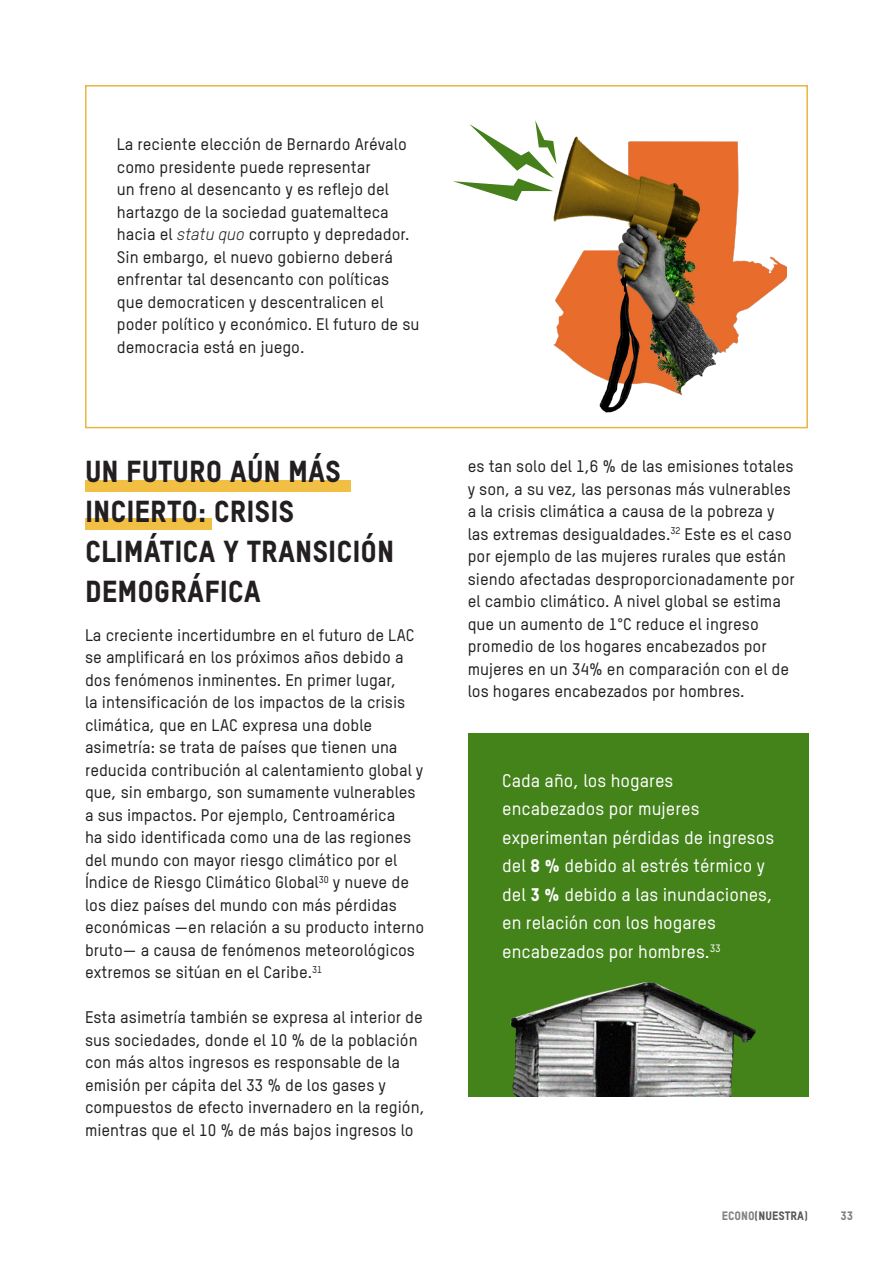
<style>
.page{position:relative;width:893px;height:1263px;background:#fff}
.page>*{position:absolute;margin:0;border:0;box-sizing:border-box;transform-origin:0 0}
.t1{font:29.85px/39.9px "Oxfam TSTARPRO Headline";color:#231f20}
.t2{font:500 18px/28.5px "Oxfam TSTARPRO";color:#fff}
.t3{font:500 16.5px/22.5px "Oxfam TSTARPRO";color:#231f20}
.t4{font:12px "Oxfam TSTARPRO Headline";color:#57585a}
.t5{font:12px "Oxfam TSTARPRO Headline";color:#808285}
.s1{font-weight:400;font-style:italic}
.s2{font-family:"Oxfam TSTARPRO Headline";font-weight:400}
.s3{color:#808285}
</style>
<div class="page">
<div style="left:85px;top:85px;width:723px;height:343px;border:2px solid #e8b540"></div>
<img style="left:498px;top:136px;width:288px;height:292px">
<svg style="left:453px;top:120px;width:103px;height:81px"></svg>
<div style="left:85px;top:480px;width:265px;height:12px;background:#f2bf45"></div>
<div style="left:85px;top:518px;width:126px;height:12px;background:#f2bf45"></div>
<div style="left:468px;top:733px;width:340px;height:364px;background:#44831a"></div>
<img style="left:510px;top:948px;width:299px;height:148px">
<p class="t3" style="left:117px;top:133px;width:304px">La reciente elección de Bernardo Arévalo como presidente puede representar<br>un freno al desencanto y es reflejo del hartazgo de la sociedad guatemalteca hacia el <span class="s1">statu quo</span> corrupto y depredador.<br>Sin embargo, el nuevo gobierno deberá enfrentar tal desencanto con políticas que democraticen y descentralicen el poder político y económico. El futuro de su democracia está en juego.</p>
<p class="t1" style="left:85px;top:451px;width:311px">UN FUTURO AÚN MÁS<br>INCIERTO: CRISIS<br>CLIMÁTICA Y TRANSICIÓN<br>DEMOGRÁFICA</p>
<p class="t3" style="left:85px;top:623px;width:341px">La creciente incertidumbre en el futuro de LAC se amplificará en los próximos años debido a dos fenómenos inminentes. En primer lugar,<br>la intensificación de los impactos de la crisis climática, que en LAC expresa una doble asimetría: se trata de países que tienen una reducida contribución al calentamiento global y que, sin embargo, son sumamente vulnerables a sus impactos. Por ejemplo, Centroamérica<br>ha sido identificada como una de las regiones del mundo con mayor riesgo climático por el Índice de Riesgo Climático Global<sup>30</sup> y nueve de los diez países del mundo con más pérdidas económicas —en relación a su producto interno bruto— a causa de fenómenos meteorológicos extremos se sitúan en el Caribe.<sup>31</sup></p>
<p class="t3" style="left:85px;top:1006px;width:341px">Esta asimetría también se expresa al interior de sus sociedades, donde el 10 % de la población con más altos ingresos es responsable de la emisión per cápita del 33 % de los gases y compuestos de efecto invernadero en la región, mientras que el 10 % de más bajos ingresos lo</p>
<p class="t3" style="left:468px;top:455px;width:329px">es tan solo del 1,6 % de las emisiones totales y son, a su vez, las personas más vulnerables a la crisis climática a causa de la pobreza y las extremas desigualdades.<sup>32</sup> Este es el caso por ejemplo de las mujeres rurales que están siendo afectadas desproporcionadamente por el cambio climático. A nivel global se estima que un aumento de 1°C reduce el ingreso promedio de los hogares encabezados por mujeres en un 34% en comparación con el de los hogares encabezados por hombres.</p>
<p class="t2" style="left:502px;top:766px;width:274px">Cada año, los hogares encabezados por mujeres experimentan pérdidas de ingresos del <span class="s2">8 %</span> debido al estrés térmico y del <span class="s2">3 %</span> debido a las inundaciones, en relación con los hogares encabezados por hombres.<sup>33</sup></p>
<p class="t4" style="left:722px;top:1209px;width:88px"><span class="s3">ECONO</span>(NUESTRA)</p>
<p class="t5" style="left:840px;top:1209px;width:14px">33</p>
</div>
